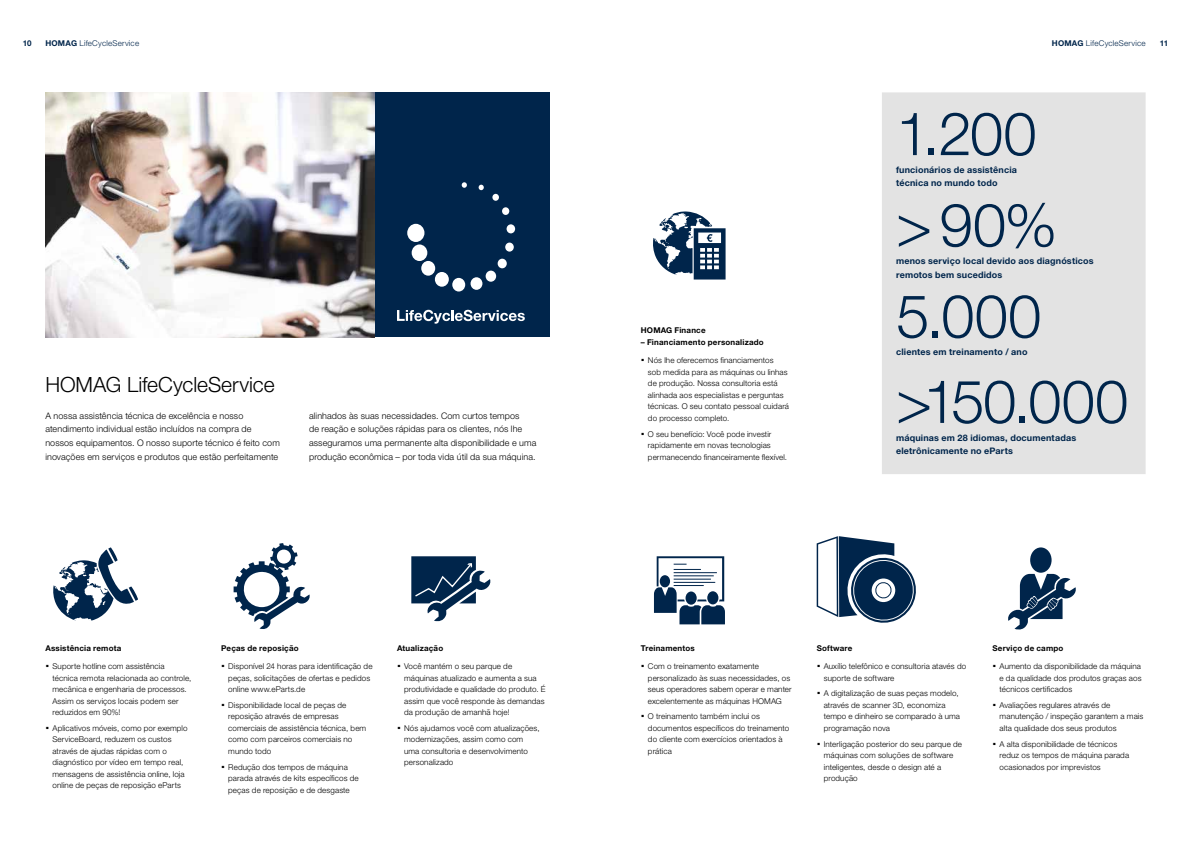
<style>
.page{position:relative;width:1191px;height:842px;background:#fff}
.page>*{position:absolute;margin:0;border:0;box-sizing:border-box;transform-origin:0 0}
.t1{font:300 60px "Helvetica Neue LTW1 G";color:#00254b}
.t2{font:300 21px "Helvetica Neue LTW1 G";color:#000}
.t3{font:300 9px/13.6px "Helvetica Neue LTW1 G";letter-spacing:.01em;color:#000}
.t4{font:700 9px/13.6px "Helvetica Neue LTW1 G";letter-spacing:.02em;color:#00254b}
.t5{font:300 8px/11.5px "Helvetica Neue LTW1 G";letter-spacing:.015em;color:#000}
.t6{font:700 8px "Helvetica Neue LTW1 G";letter-spacing:.025em;color:#000}
.t7{font:300 8px "Helvetica Neue LTW1 G";letter-spacing:.025em;color:#00254b}
.t8{font:700 8px "Helvetica Neue LTW1 G";color:#00254b}
.s1{font-weight:700}
.s2{font-weight:700;font-size:14px}
</style>
<div class="page">
<div style="left:374px;top:92px;width:176px;height:245px;background:#00254b"></div>
<svg style="left:397px;top:310px;width:128px;height:14px"></svg>
<div style="left:407px;top:224px;width:17px;height:18px;background:#fff;border-radius:50%"></div>
<div style="left:412px;top:244px;width:15px;height:17px;background:#fff;border-radius:50%"></div>
<div style="left:421px;top:261px;width:14px;height:15px;background:#fff;border-radius:50%"></div>
<div style="left:435px;top:272px;width:14px;height:15px;background:#fff;border-radius:50%"></div>
<div style="left:452px;top:278px;width:13px;height:13px;background:#fff;border-radius:50%"></div>
<div style="left:470px;top:277px;width:12px;height:13px;background:#fff;border-radius:50%"></div>
<div style="left:485px;top:271px;width:11px;height:11px;background:#fff;border-radius:50%"></div>
<div style="left:497px;top:259px;width:10px;height:9px;background:#fff;border-radius:50%"></div>
<div style="left:505px;top:243px;width:9px;height:9px;background:#fff;border-radius:50%"></div>
<div style="left:506px;top:224px;width:9px;height:9px;background:#fff;border-radius:50%"></div>
<div style="left:502px;top:207px;width:7px;height:8px;background:#fff;border-radius:50%"></div>
<div style="left:492px;top:194px;width:7px;height:7px;background:#fff;border-radius:50%"></div>
<svg style="left:478px;top:185px;width:6px;height:5px"></svg>
<svg style="left:462px;top:182px;width:5px;height:6px"></svg>
<div style="left:1030px;top:547px;width:21px;height:26px;background:#00254b;border-radius:50%"></div>
<svg style="left:1008px;top:574px;width:68px;height:56px"></svg>
<svg style="left:816px;top:536px;width:100px;height:87px"></svg>
<svg style="left:654px;top:556px;width:71px;height:68px"></svg>
<div style="left:707px;top:591px;width:11px;height:13px;background:#00254b;border-radius:50%"></div>
<svg style="left:411px;top:556px;width:80px;height:66px"></svg>
<svg style="left:234px;top:543px;width:76px;height:86px"></svg>
<svg style="left:53px;top:547px;width:85px;height:74px"></svg>
<svg style="left:653px;top:211px;width:72px;height:69px"></svg>
<img style="left:45px;top:92px;width:329px;height:245px">
<div style="left:882px;top:92px;width:263px;height:382px;background:#e3e3e3"></div>
<p class="t8" style="left:23px;top:39px;width:10px">10</p>
<p class="t7" style="left:45px;top:39px;width:95px"><span class="s1">HOMAG</span> LifeCycleService</p>
<p class="t7" style="left:1051px;top:39px;width:95px"><span class="s1">HOMAG</span> LifeCycleService</p>
<p class="t8" style="left:1159px;top:39px;width:10px">11</p>
<h2 class="t2" style="left:45px;top:371px;width:231px">HOMAG LifeCycleService</h2>
<p class="t3" style="left:45px;top:409px;width:236px">A nossa assistência técnica de excelência e nosso atendimento individual estão incluídos na compra de nossos equipamentos. O nosso suporte técnico é feito com inovações em serviços e produtos que estão perfeitamente</p>
<p class="t3" style="left:309px;top:409px;width:229px">alinhados às suas necessidades. Com curtos tempos<br>de reação e soluções rápidas para os clientes, nós lhe asseguramos uma permanente alta disponibilidade e uma produção econômica – por toda vida útil da sua máquina.</p>
<p class="t6" style="left:45px;top:643px;width:77px">Assistência remota</p>
<p class="t5" style="left:52px;top:660px;width:140px;text-indent:-7px"><span class="s2">·</span> Suporte hotline com assistência técnica remota relacionada ao controle, mecânica e engenharia de processos.<br>Assim os serviços locais podem ser reduzidos em 90%!</p>
<p class="t5" style="left:52px;top:722px;width:137px;text-indent:-7px"><span class="s2">·</span> Aplicativos móveis, como por exemplo ServiceBoard, reduzem os custos através de ajudas rápidas com o diagnóstico por vídeo em tempo real, mensagens de assistência online, loja online de peças de reposição eParts</p>
<p class="t6" style="left:221px;top:643px;width:79px">Peças de reposição</p>
<p class="t5" style="left:228px;top:660px;width:146px;text-indent:-7px"><span class="s2">·</span> Disponível 24 horas para identificação de peças, solicitações de ofertas e pedidos online www.eParts.de</p>
<p class="t5" style="left:228px;top:699px;width:139px;text-indent:-7px"><span class="s2">·</span> Disponibilidade local de peças de reposição através de empresas comerciais de assistência técnica, bem como com parceiros comerciais no mundo todo</p>
<p class="t5" style="left:228px;top:761px;width:132px;text-indent:-7px"><span class="s2">·</span> Redução dos tempos de máquina parada através de kits específicos de peças de reposição e de desgaste</p>
<p class="t6" style="left:397px;top:643px;width:48px">Atualização</p>
<p class="t5" style="left:404px;top:660px;width:143px;text-indent:-7px"><span class="s2">·</span> Você mantém o seu parque de máquinas atualizado e aumenta a sua produtividade e qualidade do produto. É assim que você responde às demandas da produção de amanhã hoje!</p>
<p class="t5" style="left:404px;top:722px;width:137px;text-indent:-7px"><span class="s2">·</span> Nós ajudamos você com atualizações, modernizações, assim como com uma consultoria e desenvolvimento personalizado</p>
<p class="t6" style="left:641px;top:325px;width:66px">HOMAG Finance</p>
<p class="t6" style="left:641px;top:337px;width:124px">– Financiamento personalizado</p>
<p class="t5" style="left:648px;top:355px;width:143px;text-indent:-7px"><span class="s2">·</span> Nós lhe oferecemos financiamentos<br>sob medida para as máquinas ou linhas de produção. Nossa consultoria está alinhada aos especialistas e perguntas técnicas. O seu contato pessoal cuidará do processo completo.</p>
<p class="t5" style="left:648px;top:428px;width:141px;text-indent:-7px"><span class="s2">·</span> O seu benefício: Você pode investir rapidamente em novas tecnologias permanecendo financeiramente flexível.</p>
<h1 class="t1" style="left:896px;top:97px;width:142px">1.200</h1>
<p class="t4" style="left:896px;top:163px;width:122px">funcionários de assistência técnica no mundo todo</p>
<h1 class="t1" style="left:896px;top:188px;width:163px">&gt;90%</h1>
<p class="t4" style="left:896px;top:254px;width:199px">menos serviço local devido aos diagnósticos remotos bem sucedidos</p>
<h1 class="t1" style="left:896px;top:279px;width:147px">5.000</h1>
<p class="t4" style="left:896px;top:345px;width:133px">clientes em treinamento / ano</p>
<h1 class="t1" style="left:896px;top:365px;width:234px">&gt;150.000</h1>
<p class="t4" style="left:896px;top:431px;width:182px">máquinas em 28 idiomas, documentadas eletrônicamente no eParts</p>
<p class="t6" style="left:641px;top:643px;width:55px">Treinamentos</p>
<p class="t5" style="left:648px;top:660px;width:145px;text-indent:-7px"><span class="s2">·</span> Com o treinamento exatamente personalizado às suas necessidades, os seus operadores sabem operar e manter excelentemente as máquinas HOMAG</p>
<p class="t5" style="left:648px;top:711px;width:143px;text-indent:-7px"><span class="s2">·</span> O treinamento também inclui os documentos específicos do treinamento do cliente com exercícios orientados à prática</p>
<p class="t6" style="left:816px;top:643px;width:37px">Software</p>
<p class="t5" style="left:823px;top:660px;width:144px;text-indent:-7px"><span class="s2">·</span> Auxílio telefônico e consultoria atavés do suporte de software</p>
<p class="t5" style="left:823px;top:688px;width:138px;text-indent:-7px"><span class="s2">·</span> A digitalização de suas peças modelo, através de scanner 3D, economiza tempo e dinheiro se comparado à uma programação nova</p>
<p class="t5" style="left:823px;top:738px;width:140px;text-indent:-7px"><span class="s2">·</span> Interligação posterior do seu parque de máquinas com soluções de software inteligentes, desde o design até a produção</p>
<p class="t6" style="left:992px;top:643px;width:72px">Serviço de campo</p>
<p class="t5" style="left:999px;top:660px;width:143px;text-align:justify;text-indent:-7px"><span class="s2">·</span> Aumento da disponibilidade da máquina e da qualidade dos produtos graças aos técnicos certificados</p>
<p class="t5" style="left:999px;top:699px;width:145px;text-indent:-7px"><span class="s2">·</span> Avaliações regulares através de manutenção / inspeção garantem a mais alta qualidade dos seus produtos</p>
<p class="t5" style="left:999px;top:738px;width:131px;text-indent:-7px"><span class="s2">·</span> A alta disponibilidade de técnicos reduz os tempos de máquina parada ocasionados por imprevistos</p>
</div>
